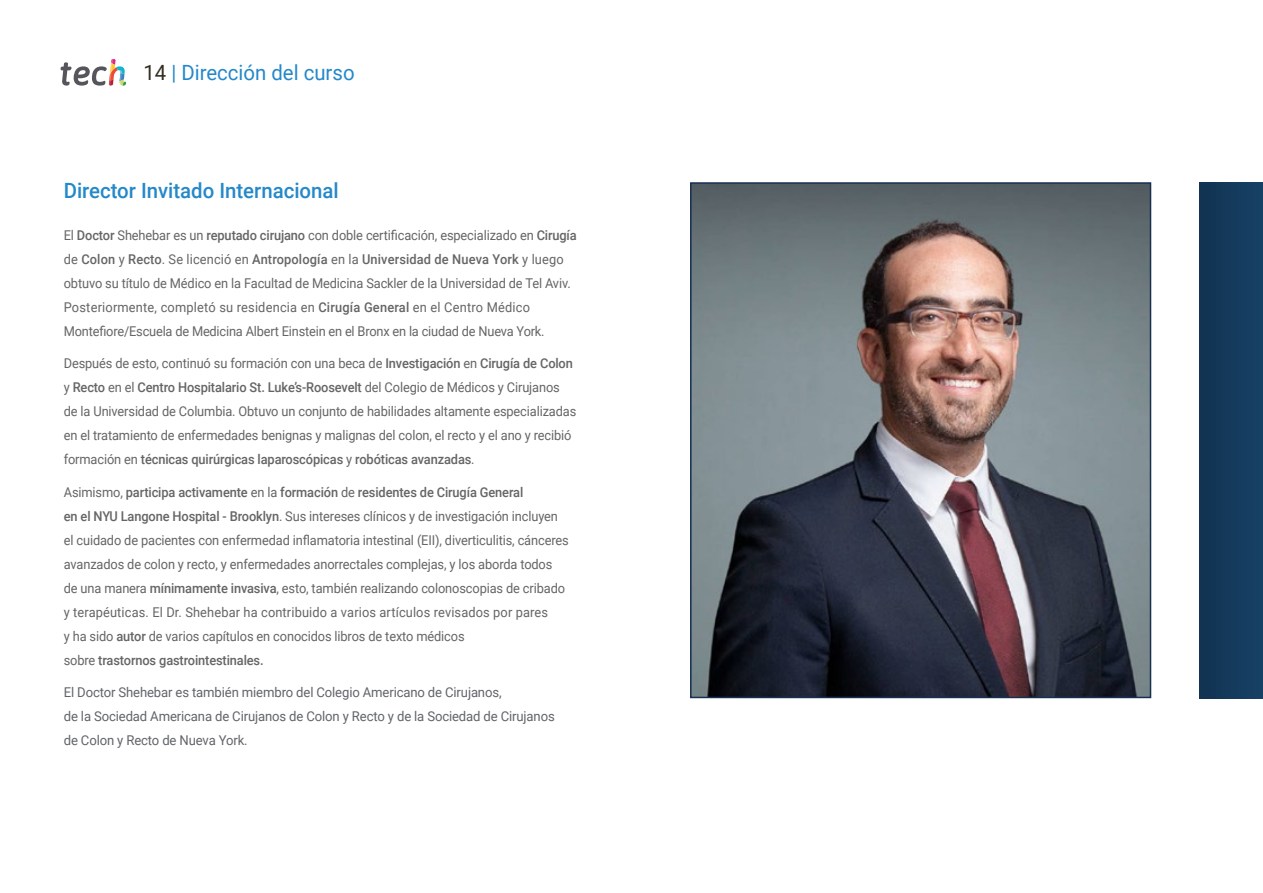
<style>
.page{position:relative;width:1263px;height:893px;background:#fff}
.page>*{position:absolute;margin:0;border:0;box-sizing:border-box;transform-origin:0 0}
.t1{font:500 21px "Roboto";color:#2488c9}
.t2{font:21px "Roboto";color:#2488c9}
.t3{font:13.5px/24px "Roboto";letter-spacing:-.01em;color:#656565;scale:.95 1}
.t4{font:13.5px/24px "Roboto";letter-spacing:-.01em;color:#61646a}
.s1{color:#312e20}
.s2{font-weight:500}
</style>
<div class="page">
<svg style="left:61px;top:59px;width:65px;height:27px"></svg>
<img style="left:693px;top:185px;width:455px;height:510px">
<div style="left:690px;top:182px;width:461px;height:516px;border:2px solid #17304f"></div>
<div style="left:1199px;top:182px;width:64px;height:516px;background:#14395b"></div>
<h1 class="t2" style="left:144px;top:57px;width:213px"><span class="s1">14</span> | Dirección del curso</h1>
<h1 class="t1" style="left:64px;top:176px;width:276px">Director Invitado Internacional</h1>
<p class="t3" style="left:64px;top:222px;width:541px">El <span class="s2">Doctor</span> Shehebar es un <span class="s2">reputado cirujano</span> con doble certificación, especializado en <span class="s2">Cirugía </span>de <span class="s2">Colon</span> y <span class="s2">Recto</span>. Se licenció en <span class="s2">Antropología</span> en la <span class="s2">Universidad de Nueva York</span> y luego obtuvo su título de Médico en la Facultad de Medicina Sackler de la Universidad de Tel Aviv.<br>Posteriormente, completó su residencia en <span class="s2">Cirugía General</span> en el Centro Médico Montefiore/Escuela de Medicina Albert Einstein en el Bronx en la ciudad de Nueva York.</p>
<p class="t3" style="left:64px;top:351px;width:541px">Después de esto, continuó su formación con una beca de <span class="s2">Investigación</span> en <span class="s2">Cirugía de Colon </span>y <span class="s2">Recto</span> en el <span class="s2">Centro Hospitalario St. Luke’s-Roosevelt</span> del Colegio de Médicos y Cirujanos de la Universidad de Columbia. Obtuvo un conjunto de habilidades altamente especializadas en el tratamiento de enfermedades benignas y malignas del colon, el recto y el ano y recibió formación en <span class="s2">técnicas quirúrgicas laparoscópicas</span> y <span class="s2">robóticas avanzadas</span>.</p>
<p class="t3" style="left:64px;top:479px;width:533px">Asimismo, <span class="s2">participa activamente</span> en la <span class="s2">formación</span> de <span class="s2">residentes de Cirugía General<br>en el NYU Langone Hospital - Brooklyn</span>. Sus intereses clínicos y de investigación incluyen el cuidado de pacientes con enfermedad inflamatoria intestinal (EII), diverticulitis, cánceres avanzados de colon y recto, y enfermedades anorrectales complejas, y los aborda todos de una manera <span class="s2">mínimamente invasiva</span>, esto, también realizando colonoscopias de cribado y terapéuticas. El Dr. Shehebar ha contribuido a varios artículos revisados por pares<br>y ha sido <span class="s2">autor</span> de varios capítulos en conocidos libros de texto médicos<br>sobre <span class="s2">trastornos gastrointestinales.</span></p>
<p class="t4" style="left:64px;top:680px;width:492px">El Doctor Shehebar es también miembro del Colegio Americano de Cirujanos,<br>de la Sociedad Americana de Cirujanos de Colon y Recto y de la Sociedad de Cirujanos de Colon y Recto de Nueva York.</p>
</div>
